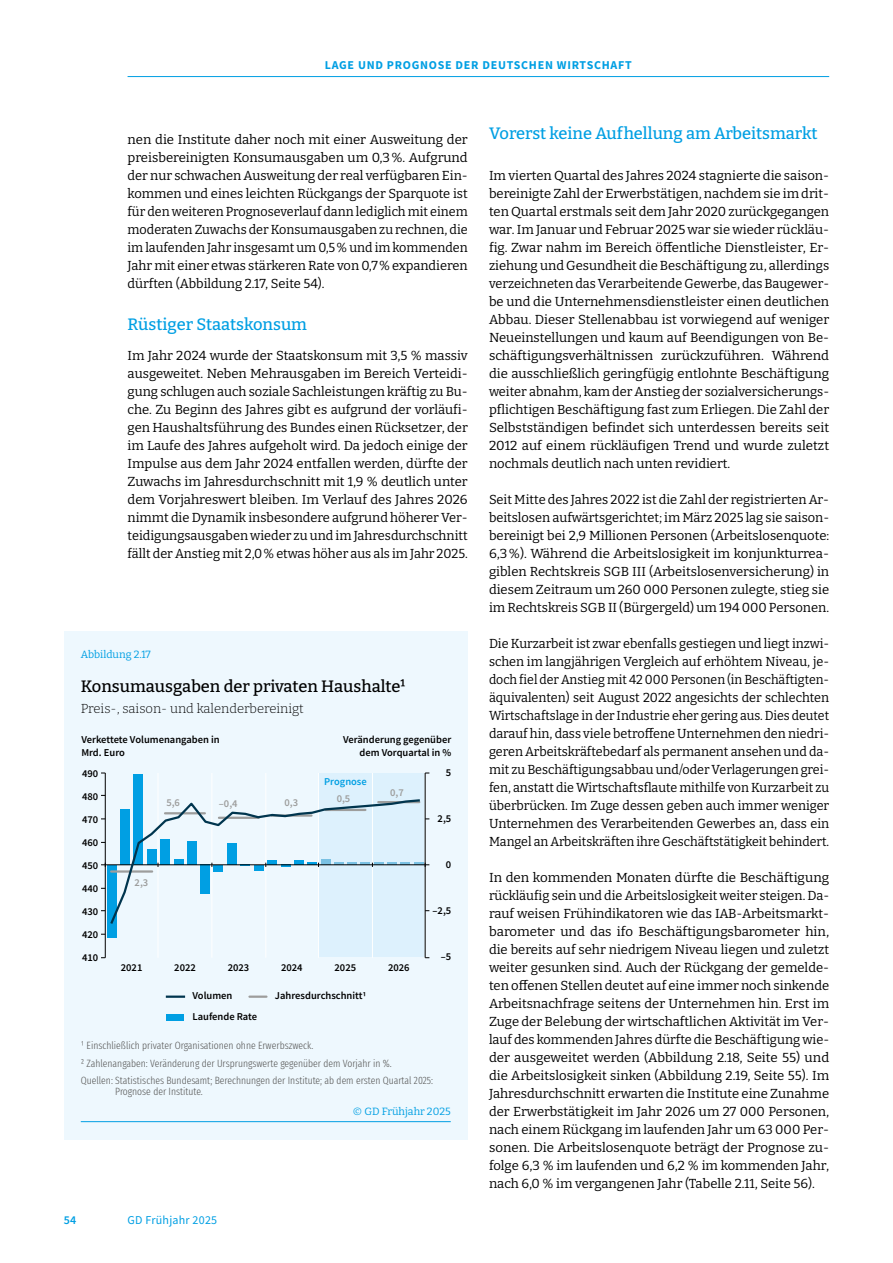
<style>
.page{position:relative;width:893px;height:1263px;background:#fff}
.page>*{position:absolute;margin:0;border:0;box-sizing:border-box;transform-origin:0 0}
.t1{font:500 16.5px "Bitter";color:#009fe3}
.t2{font:500 16.5px "Bitter";color:#000}
.t3{font:13.05px/18px "Bitter";color:#000;text-align:justify}
.t4{font:300 13.05px "Bitter";color:#000}
.t5{font:700 12px "Source Sans Pro";letter-spacing:.06em;color:#009fe3}
.t6{font:12px "Source Sans Pro";letter-spacing:.02em;color:#009fe3}
.t7{font:600 12px "Source Sans Pro";color:#009fe3}
.t8{font:300 extra-condensed 10.5px/17.7px "Fira Sans";color:#575756}
.t9{font:600 10.5px/12.6px "Source Sans Pro";color:#000}
.t10{font:10.5px "Bitter";color:#009fe3}
.t11{font:600 10.5px "Source Sans Pro";color:#9d9d9c}
.t12{font:600 10.5px "Source Sans Pro";color:#009fe3}
</style>
<div class="page">
<hr style="left:128px;top:76px;width:701px;height:1px;background:#009fe3">
<div style="left:64px;top:631px;width:404px;height:509px;background:#eef8fe"></div>
<div style="left:167px;top:1014px;width:17px;height:6px;background:#009fe3"></div>
<hr style="left:249px;top:995px;width:17px;height:3px;background:#9d9d9c">
<hr style="left:167px;top:995px;width:17px;height:3px;background:#00354e">
<div style="left:319px;top:773px;width:106px;height:184px;background:#ddf1fd"></div>
<hr style="left:158px;top:773px;width:1px;height:185px;background:#fff">
<hr style="left:212px;top:773px;width:1px;height:185px;background:#fff">
<hr style="left:265px;top:773px;width:1px;height:185px;background:#fff">
<hr style="left:318px;top:773px;width:1px;height:185px;background:#fff">
<hr style="left:372px;top:773px;width:1px;height:185px;background:#fff">
<div style="left:134px;top:774px;width:9px;height:91px;background:#009fe3"></div>
<div style="left:107px;top:865px;width:9px;height:72px;background:#009fe3"></div>
<hr style="left:425px;top:773px;width:1px;height:185px;background:#000">
<hr style="left:105px;top:773px;width:1px;height:185px;background:#000">
<svg style="left:101px;top:795px;width:328px;height:130px"></svg>
<hr style="left:81px;top:1121px;width:370px;height:1px;background:#009fe3">
<p class="t5" style="left:325px;top:56px;width:308px">LAGE UND PROGNOSE DER DEUTSCHEN WIRTSCHAFT</p>
<p class="t3" style="left:128px;top:130px;width:342px">nen die Institute daher noch mit einer Ausweitung der preisbereinigten Konsumausgaben um 0,3 %. Aufgrund der nur schwachen Ausweitung der real verfügbaren Ein&shy;kommen und eines leichten Rückgangs der Sparquote ist für den weiteren Prognoseverlauf dann lediglich mit einem moderaten Zuwachs der Konsumausgaben zu rechnen, die im laufenden Jahr insgesamt um 0,5 % und im kommenden Jahr mit einer etwas stärkeren Rate von 0,7 % expandieren dürften (Abbildung 2.17, Seite 54).</p>
<p class="t1" style="left:128px;top:314px;width:181px">Rüstiger Staatskonsum</p>
<p class="t3" style="left:128px;top:346px;width:342px">Im Jahr 2024 wurde der Staatskonsum mit 3,5 % massiv ausgeweitet. Neben Mehrausgaben im Bereich Verteidi&shy;gung schlugen auch soziale Sachleistungen kräftig zu Bu&shy;che. Zu Beginn des Jahres gibt es aufgrund der vorläufi&shy;gen Haushaltsführung des Bundes einen Rücksetzer, der im Laufe des Jahres aufgeholt wird. Da jedoch einige der Impulse aus dem Jahr 2024 entfallen werden, dürfte der Zuwachs im Jahresdurchschnitt mit 1,9 % deutlich unter dem Vorjahreswert bleiben. Im Verlauf des Jahres 2026 nimmt die Dynamik insbesondere aufgrund höherer Ver&shy;teidigungsausgaben wieder zu und im Jahresdurchschnitt fällt der Anstieg mit 2,0 % etwas höher aus als im Jahr 2025.</p>
<p class="t10" style="left:81px;top:648px;width:72px">Abbildung 2.17</p>
<p class="t2" style="left:81px;top:676px;width:326px">Konsumausgaben der privaten Haushalte1</p>
<p class="t4" style="left:81px;top:700px;width:224px">Preis-, saison- und kalenderbereinigt</p>
<p class="t9" style="left:81px;top:733px;width:140px">Verkettete Volumenangaben in<br>Mrd. Euro</p>
<p class="t9" style="left:343px;top:733px;width:110px;text-align:right">Veränderung gegenüber dem Vorquartal in %</p>
<p class="t9" style="left:82px;top:767px;width:18px">490</p>
<p class="t9" style="left:82px;top:790px;width:18px">480</p>
<p class="t9" style="left:82px;top:813px;width:18px">470</p>
<p class="t9" style="left:82px;top:836px;width:18px">460</p>
<p class="t9" style="left:82px;top:859px;width:18px">450</p>
<p class="t9" style="left:82px;top:882px;width:18px">440</p>
<p class="t9" style="left:82px;top:905px;width:18px">430</p>
<p class="t9" style="left:82px;top:928px;width:18px">420</p>
<p class="t9" style="left:82px;top:951px;width:18px">410</p>
<p class="t11" style="left:166px;top:796px;width:15px">5,6</p>
<p class="t11" style="left:219px;top:797px;width:20px">–0,4</p>
<p class="t11" style="left:135px;top:875px;width:15px">2,3</p>
<p class="t11" style="left:285px;top:796px;width:15px">0,3</p>
<p class="t12" style="left:324px;top:775px;width:44px">Prognose</p>
<p class="t11" style="left:337px;top:791px;width:15px">0,5</p>
<p class="t11" style="left:390px;top:785px;width:15px">0,7</p>
<p class="t9" style="left:121px;top:960px;width:23px">2021</p>
<p class="t9" style="left:174px;top:960px;width:23px">2022</p>
<p class="t9" style="left:228px;top:960px;width:23px">2023</p>
<p class="t9" style="left:281px;top:960px;width:23px">2024</p>
<p class="t9" style="left:335px;top:960px;width:23px">2025</p>
<p class="t9" style="left:388px;top:960px;width:23px">2026</p>
<p class="t9" style="left:192px;top:989px;width:41px">Volumen</p>
<p class="t9" style="left:275px;top:989px;width:93px">Jahresdurchschnitt1</p>
<p class="t9" style="left:192px;top:1010px;width:66px">Laufende Rate</p>
<p class="t9" style="left:446px;top:766px;width:7px">5</p>
<p class="t9" style="left:438px;top:812px;width:15px">2,5</p>
<p class="t9" style="left:446px;top:858px;width:7px">0</p>
<p class="t9" style="left:433px;top:904px;width:20px">–2,5</p>
<p class="t9" style="left:441px;top:950px;width:12px">–5</p>
<p class="t8" style="left:81px;top:1036px;width:354px">1 Einschließlich privater Organisationen ohne Erwerbszweck.<br>2 Zahlenangaben: Veränderung der Ursprungswerte gegenüber dem Vorjahr in %.<br>Quellen: Statistisches Bundesamt; Berechnungen der Institute; ab dem ersten Quartal 2025:</p>
<p class="t8" style="left:115px;top:1083px;width:89px">Prognose der Institute.</p>
<p class="t7" style="left:64px;top:1212px;width:14px">54</p>
<p class="t6" style="left:128px;top:1212px;width:91px">GD Frühjahr 2025</p>
<p class="t10" style="left:353px;top:1104px;width:99px">© GD Frühjahr 2025</p>
<p class="t1" style="left:489px;top:123px;width:330px">Vorerst keine Aufhellung am Arbeitsmarkt</p>
<p class="t3" style="left:489px;top:166px;width:342px">Im vierten Quartal des Jahres 2024 stagnierte die saison&shy;bereinigte Zahl der Erwerbstätigen, nachdem sie im drit&shy;ten Quartal erstmals seit dem Jahr 2020 zurückgegangen war. Im Januar und Februar 2025 war sie wieder rückläu&shy;fig. Zwar nahm im Bereich öffentliche Dienstleister, Er&shy;ziehung und Gesundheit die Beschäftigung zu, allerdings verzeichneten das Verarbeitende Gewerbe, das Baugewer&shy;be und die Unternehmensdienstleister einen deutlichen Abbau. Dieser Stellenabbau ist vorwiegend auf weniger Neueinstellungen und kaum auf Beendigungen von Be&shy;schäftigungsverhältnissen zurückzuführen. Während die ausschließlich geringfügig entlohnte Beschäftigung weiter abnahm, kam der Anstieg der sozialversicherungs&shy;pflichtigen Beschäftigung fast zum Erliegen. Die Zahl der Selbstständigen befindet sich unterdessen bereits seit 2012 auf einem rückläufigen Trend und wurde zuletzt nochmals deutlich nach unten revidiert.</p>
<p class="t3" style="left:489px;top:490px;width:342px">Seit Mitte des Jahres 2022 ist die Zahl der registrierten Ar&shy;beitslosen aufwärtsgerichtet; im März 2025 lag sie saison&shy;bereinigt bei 2,9 Millionen Personen (Arbeitslosenquote:<br>6,3 %). Während die Arbeitslosigkeit im konjunkturrea&shy;giblen Rechtskreis SGB III (Arbeitslosenversicherung) in diesem Zeitraum um 260 000 Personen zulegte, stieg sie im Rechtskreis SGB II (Bürgergeld) um 194 000 Personen.</p>
<p class="t3" style="left:489px;top:634px;width:342px">Die Kurzarbeit ist zwar ebenfalls gestiegen und liegt inzwi&shy;schen im langjährigen Vergleich auf erhöhtem Niveau, je&shy;doch fiel der Anstieg mit 42 000 Personen (in Beschäftigten&shy;äquivalenten) seit August 2022 angesichts der schlechten Wirtschaftslage in der Industrie eher gering aus. Dies deutet darauf hin, dass viele betroffene Unternehmen den niedri&shy;geren Arbeitskräftebedarf als permanent ansehen und da&shy;mit zu Beschäftigungsabbau und/oder Verlagerungen grei&shy;fen, anstatt die Wirtschaftsflaute mithilfe von Kurzarbeit zu überbrücken. Im Zuge dessen geben auch immer weniger Unternehmen des Verarbeitenden Gewerbes an, dass ein Mangel an Arbeitskräften ihre Geschäftstätigkeit behindert.</p>
<p class="t3" style="left:489px;top:868px;width:342px">In den kommenden Monaten dürfte die Beschäftigung rückläufig sein und die Arbeitslosigkeit weiter steigen. Da&shy;rauf weisen Frühindikatoren wie das IAB-Arbeitsmarkt&shy;barometer und das ifo Beschäftigungsbarometer hin, die bereits auf sehr niedrigem Niveau liegen und zuletzt weiter gesunken sind. Auch der Rückgang der gemelde&shy;ten offenen Stellen deutet auf eine immer noch sinkende Arbeitsnachfrage seitens der Unternehmen hin. Erst im Zuge der Belebung der wirtschaftlichen Aktivität im Ver&shy;lauf des kommenden Jahres dürfte die Beschäftigung wie&shy;der ausgeweitet werden (Abbildung 2.18, Seite 55) und die Arbeitslosigkeit sinken (Abbildung 2.19, Seite 55). Im Jahresdurchschnitt erwarten die Institute eine Zunahme der Erwerbstätigkeit im Jahr 2026 um 27 000 Personen, nach einem Rückgang im laufenden Jahr um 63 000 Per&shy;sonen. Die Arbeitslosenquote beträgt der Prognose zu&shy;folge 6,3 % im laufenden und 6,2 % im kommenden Jahr, nach 6,0 % im vergangenen Jahr (Tabelle 2.11, Seite 56).</p>
</div>
